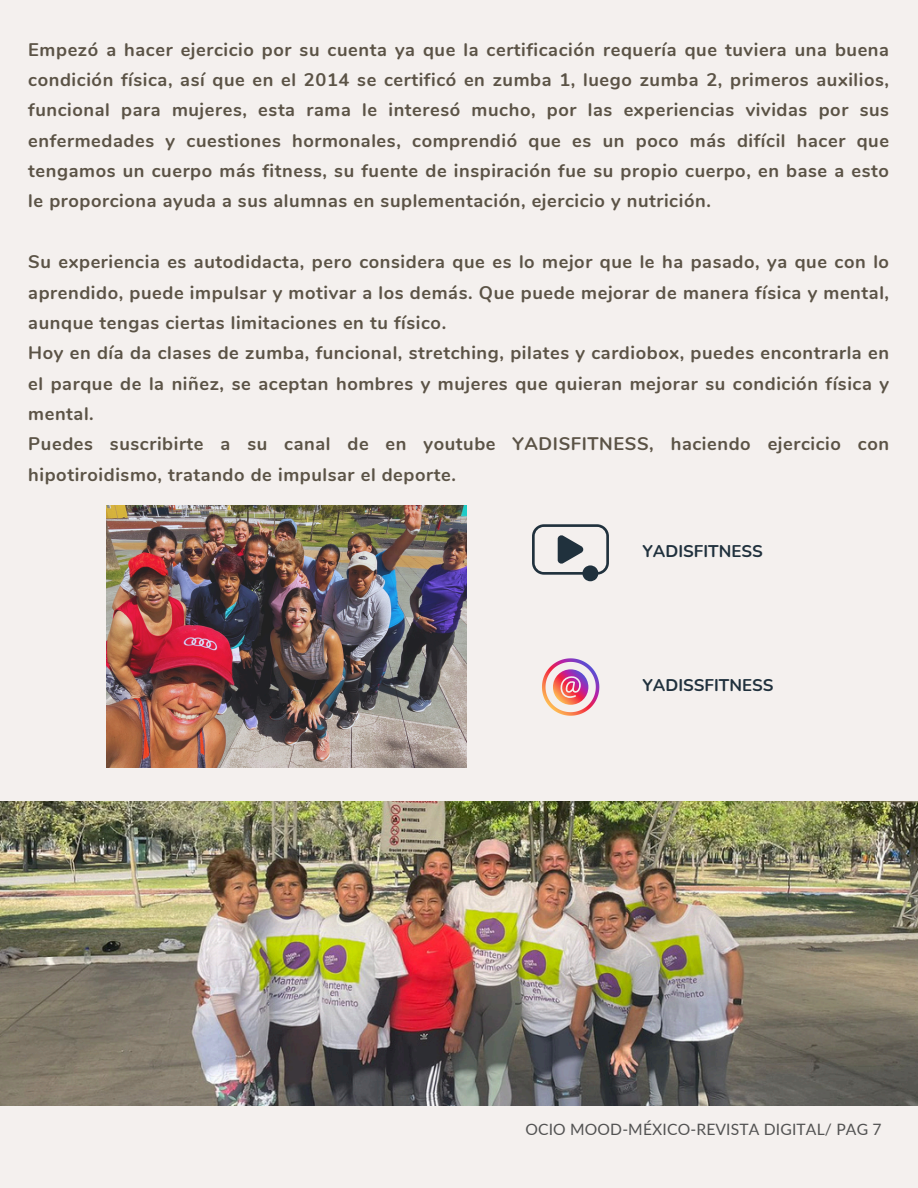
<style>
.page{position:relative;width:918px;height:1188px;background:#f4f0ee}
.page>*{position:absolute;margin:0;border:0;box-sizing:border-box;transform-origin:0 0}
.t1{font:700 18.3px/30.3px "Nunito";letter-spacing:.035em;color:#5b5346;text-align:justify}
.t2{font:700 16.95px "Nunito";color:#20313d}
.t3{font:15.6px "Lato";letter-spacing:.01em;color:#525252}
</style>
<div class="page">
<img style="left:107px;top:505px;width:360px;height:263px">
<svg style="left:532px;top:524px;width:77px;height:57px"></svg>
<svg style="left:542px;top:658px;width:57px;height:58px"></svg>
<img style="left:0;top:802px;width:918px;height:303px">
<h2 class="t1" style="left:28px;top:34px;width:862px">Empezó a hacer ejercicio por su cuenta ya que la certificación requería que tuviera una buena condición física, así que en el 2014 se certificó en zumba 1, luego zumba 2, primeros auxilios, funcional para mujeres, esta rama le interesó mucho, por las experiencias vividas por sus enfermedades y cuestiones hormonales, comprendió que es un poco más difícil hacer que tengamos un cuerpo más fitness, su fuente de inspiración fue su propio cuerpo, en base a esto le proporciona ayuda a sus alumnas en suplementación, ejercicio y nutrición.</h2>
<h2 class="t1" style="left:28px;top:247px;width:862px;text-align:left">Su experiencia es autodidacta, pero considera que es lo mejor que le ha pasado, ya que con lo aprendido, puede impulsar y motivar a los demás. Que puede mejorar de manera física y mental, aunque tengas ciertas limitaciones en tu físico.<br>Hoy en día da clases de zumba, funcional, stretching, pilates y cardiobox, puedes encontrarla en el parque de la niñez, se aceptan hombres y mujeres que quieran mejorar su condición física y mental.<br>Puedes suscribirte a su canal de en youtube YADISFITNESS, haciendo ejercicio con hipotiroidismo, tratando de impulsar el deporte.</h2>
<p class="t2" style="left:643px;top:540px;width:122px">YADISFITNESS</p>
<p class="t2" style="left:643px;top:674px;width:133px">YADISSFITNESS</p>
<p class="t3" style="left:525px;top:1120px;width:358px">OCIO MOOD-MÉXICO-REVISTA DIGITAL/ PAG 7</p>
</div>
